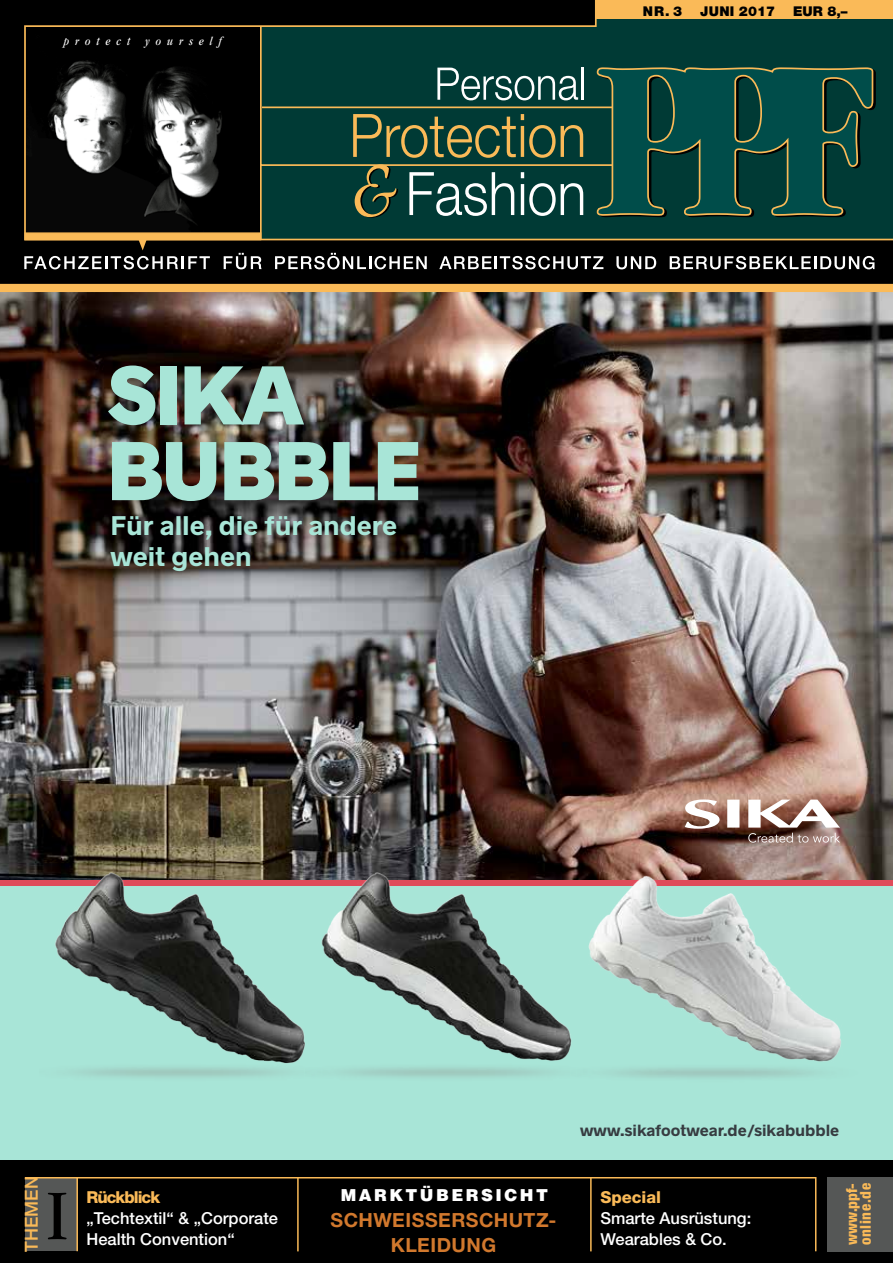
<style>
.page{position:relative;width:893px;height:1263px;background:#fff}
.page>*{position:absolute;margin:0;border:0;box-sizing:border-box;transform-origin:0 0}
.t1{font:900 84.15px/75.8px "Radnika";letter-spacing:-.025em;color:#a8e5d7}
.t2{font:condensed 73.5px "Garamond";color:#000}
.t3{font:700 27.3px/31.3px "Radnika";color:#a8e5d7}
.t4{font:700 19.5px/25.5px "Helvetica Neue";letter-spacing:.025em;color:#d1782d;text-align:center}
.t5{font:500 18px "Helvetica Neue";color:#faba58}
.t6{font:500 16.5px/21px "Helvetica Neue";color:#fff}
.t7{font:900 16.5px "Helvetica";letter-spacing:.15em;color:#fff}
.t8{font:800 16.5px "Helvetica Neue";letter-spacing:-.06em;color:#faba58}
.t9{font:800 16.5px "Helvetica Neue";color:#faba58}
.t10{font:700 16.35px "Radnika";color:#373c41}
.t11{font:800 condensed 15px/13.5px "Helvetica Neue";letter-spacing:.04em;color:#faba58}
.t12{font:900 13.5px "Helvetica Neue";color:#000}
.t13{font:italic condensed 12px "Garamond";letter-spacing:.5em;color:#fff}
</style>
<div class="page">
<img style="left:0;top:292px;width:893px;height:588px">
<div style="left:0;top:885px;width:893px;height:283px;background:#a8e5d7"></div>
<div style="left:0;top:880px;width:893px;height:6px;background:#df4b5a"></div>
<img style="left:331px;top:871px;width:266px;height:206px">
<img style="left:572px;top:873px;width:291px;height:205px">
<img style="left:39px;top:871px;width:292px;height:206px">
<svg style="left:727px;top:800px;width:12px;height:27px"></svg>
<svg style="left:685px;top:799px;width:35px;height:30px"></svg>
<svg style="left:748px;top:800px;width:92px;height:43px"></svg>
<div style="left:0;top:1161px;width:893px;height:102px;background:#000"></div>
<hr style="left:590px;top:1177px;width:2px;height:74px;background:#faba58">
<div style="left:828px;top:1177px;width:65px;height:74px;background:#555756"></div>
<div style="left:25px;top:1177px;width:52px;height:74px;background:#555756"></div>
<hr style="left:25px;top:1177px;width:791px;height:1px;background:#faba58">
<hr style="left:76px;top:1177px;width:2px;height:74px;background:#faba58">
<hr style="left:297px;top:1177px;width:2px;height:74px;background:#faba58">
<svg style="left:0;top:0;width:893px;height:275px;background:#112e25"></svg>
<hr style="left:260px;top:27px;width:2px;height:212px;background:#faba58">
<hr style="left:262px;top:106px;width:367px;height:2px;background:#faba58">
<hr style="left:260px;top:164px;width:363px;height:2px;background:#faba58">
<svg style="left:596px;top:67px;width:281px;height:151px;background:#114a40"></svg>
<div style="left:25px;top:232px;width:236px;height:8px;background:#faba58;border:2px solid #faba58"></div>
<svg style="left:137px;top:237px;width:11px;height:13px"></svg>
<svg style="left:0;top:275px;width:893px;height:17px;background:#77592a"></svg>
<svg style="left:355px;top:164px;width:43px;height:54px;background:#3c5439"></svg>
<svg style="left:24px;top:256px;width:186px;height:13px"></svg>
<svg style="left:224px;top:253px;width:38px;height:16px"></svg>
<svg style="left:275px;top:253px;width:152px;height:16px"></svg>
<svg style="left:439px;top:256px;width:164px;height:13px"></svg>
<svg style="left:616px;top:256px;width:40px;height:13px"></svg>
<svg style="left:670px;top:256px;width:204px;height:13px"></svg>
<svg style="left:437px;top:68px;width:141px;height:32px"></svg>
<hr style="left:581px;top:68px;width:3px;height:32px;background:#fff">
<svg style="left:353px;top:114px;width:230px;height:44px;background:#3c583d"></svg>
<svg style="left:409px;top:172px;width:105px;height:44px"></svg>
<svg style="left:521px;top:172px;width:62px;height:44px"></svg>
<img style="left:27px;top:27px;width:232px;height:204px">
<hr style="left:815px;top:1177px;width:1px;height:74px;background:#faba58">
<p class="t13" style="left:64px;top:35px;width:159px">protect yourself</p>
<h1 class="t1" style="left:107px;top:353px;width:316px">SIKA<br>BUBBLE</h1>
<h3 class="t3" style="left:111px;top:508px;width:288px">Für alle, die für andere weit gehen</h3>
<p class="t12" style="left:643px;top:3px;width:41px">NR. 3</p>
<p class="t12" style="left:700px;top:3px;width:76px">JUNI 2017</p>
<p class="t12" style="left:793px;top:3px;width:56px">EUR 8,–</p>
<p class="t5" style="left:21px;top:1251px;width:77px;rotate:-90deg">THEMEN</p>
<h2 class="t2" style="left:47px;top:1175px;width:22px">I</h2>
<p class="t8" style="left:86px;top:1187px;width:75px">Rückblick</p>
<p class="t6" style="left:86px;top:1208px;width:193px">„Techtextil“ &amp; „Corporate<br>Health Convention“</p>
<p class="t7" style="left:341px;top:1184px;width:209px">MARKTÜBERSICHT</p>
<p class="t4" style="left:331px;top:1206px;width:227px">SCHWEISSERSCHUTZ-<br>KLEIDUNG</p>
<p class="t10" style="left:580px;top:1119px;width:261px">www.sikafootwear.de/sikabubble</p>
<p class="t9" style="left:600px;top:1187px;width:62px">Special</p>
<p class="t6" style="left:600px;top:1207px;width:152px">Smarte Ausrüstung:<br>Wearables &amp; Co.</p>
<p class="t11" style="left:845px;top:1245px;width:64px;rotate:-90deg">www.ppf&shy;online.de</p>
</div>
